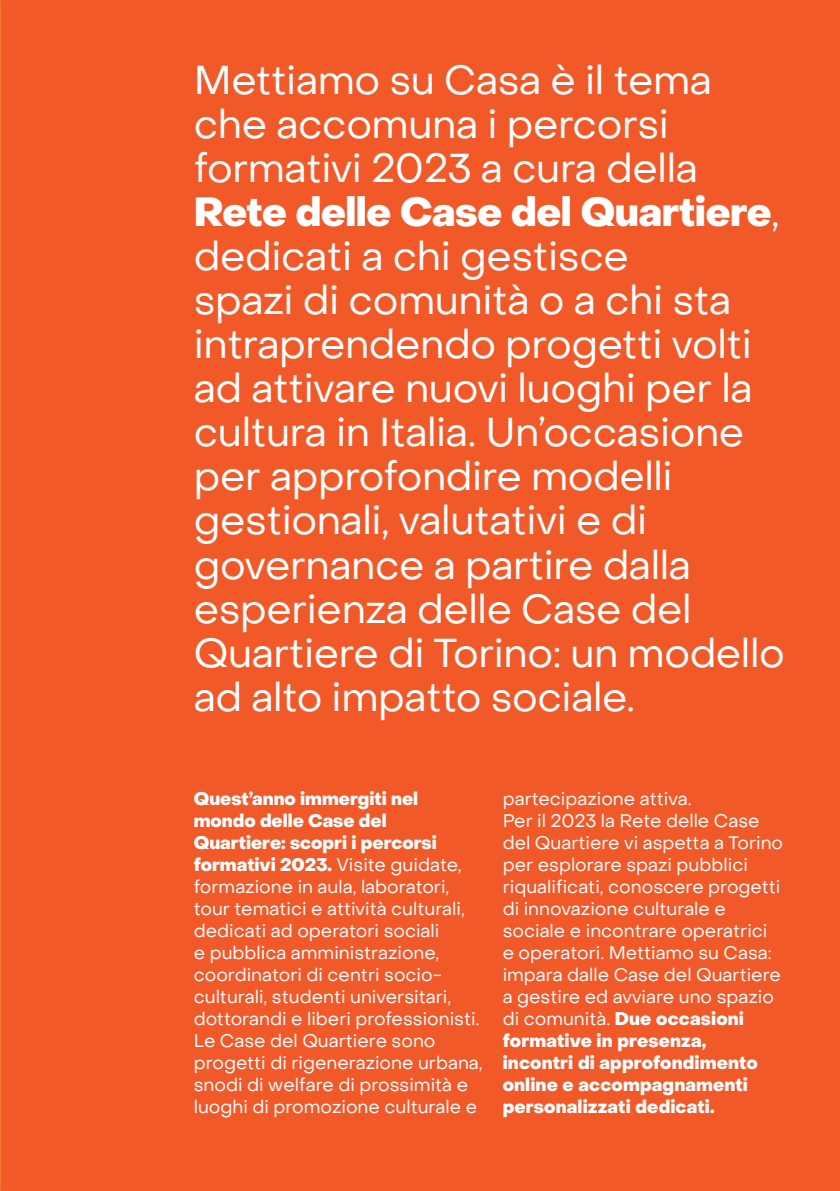
<style>
.page{position:relative;width:840px;height:1191px;background:#fff}
.page>*{position:absolute;margin:0;border:0;box-sizing:border-box;transform-origin:0 0}
.t1{font:40px/44px "PP Object Sans";letter-spacing:-.01em;color:#fff}
.t2{font:18px/22px "PP Object Sans";color:#fff}
.t3{font:800 18px "PP Object Sans";color:#fff}
.s1{font-weight:800}
</style>
<div class="page">
<div style="left:0;top:0;width:839px;height:1191px;background:#f15929"></div>
<p class="t1" style="left:194px;top:59px;width:519px">Mettiamo su Casa è il tema</p>
<p class="t1" style="left:194px;top:103px;width:587px">che accomuna i percorsi formativi 2023 a cura della<br><span class="s1">Rete delle Case del Quartiere</span>, dedicati a chi gestisce<br>spazi di comunità o a chi sta intraprendendo progetti volti ad attivare nuovi luoghi per la cultura in Italia. Un’occasione per approfondire modelli gestionali, valutativi e di governance a partire dalla</p>
<p class="t1" style="left:194px;top:587px;width:592px">esperienza delle Case del<br>Quartiere di Torino: un modello ad alto impatto sociale.</p>
<p class="t3" style="left:194px;top:787px;width:226px">Quest’anno immergiti nel</p>
<p class="t3" style="left:194px;top:809px;width:194px">mondo delle Case del</p>
<p class="t2" style="left:194px;top:831px;width:290px"><span class="s1">Quartiere: scopri i percorsi formativi 2023.</span> Visite guidate, formazione in aula, laboratori, tour tematici e attività culturali, dedicati ad operatori sociali<br>e pubblica amministrazione, coordinatori di centri socio&shy;culturali, studenti universitari, dottorandi e liberi professionisti.<br>Le Case del Quartiere sono progetti di rigenerazione urbana, snodi di welfare di prossimità e luoghi di promozione culturale e</p>
<p class="t2" style="left:502px;top:787px;width:190px">partecipazione attiva.</p>
<p class="t2" style="left:502px;top:809px;width:282px">Per il 2023 la Rete delle Case del Quartiere vi aspetta a Torino per esplorare spazi pubblici riqualificati, conoscere progetti di innovazione culturale e sociale e incontrare operatrici e operatori. Mettiamo su Casa: impara dalle Case del Quartiere a gestire ed avviare uno spazio di comunità. <span class="s1">Due occasioni formative in presenza,<br>incontri di approfondimento online e accompagnamenti personalizzati dedicati.</span></p>
</div>
